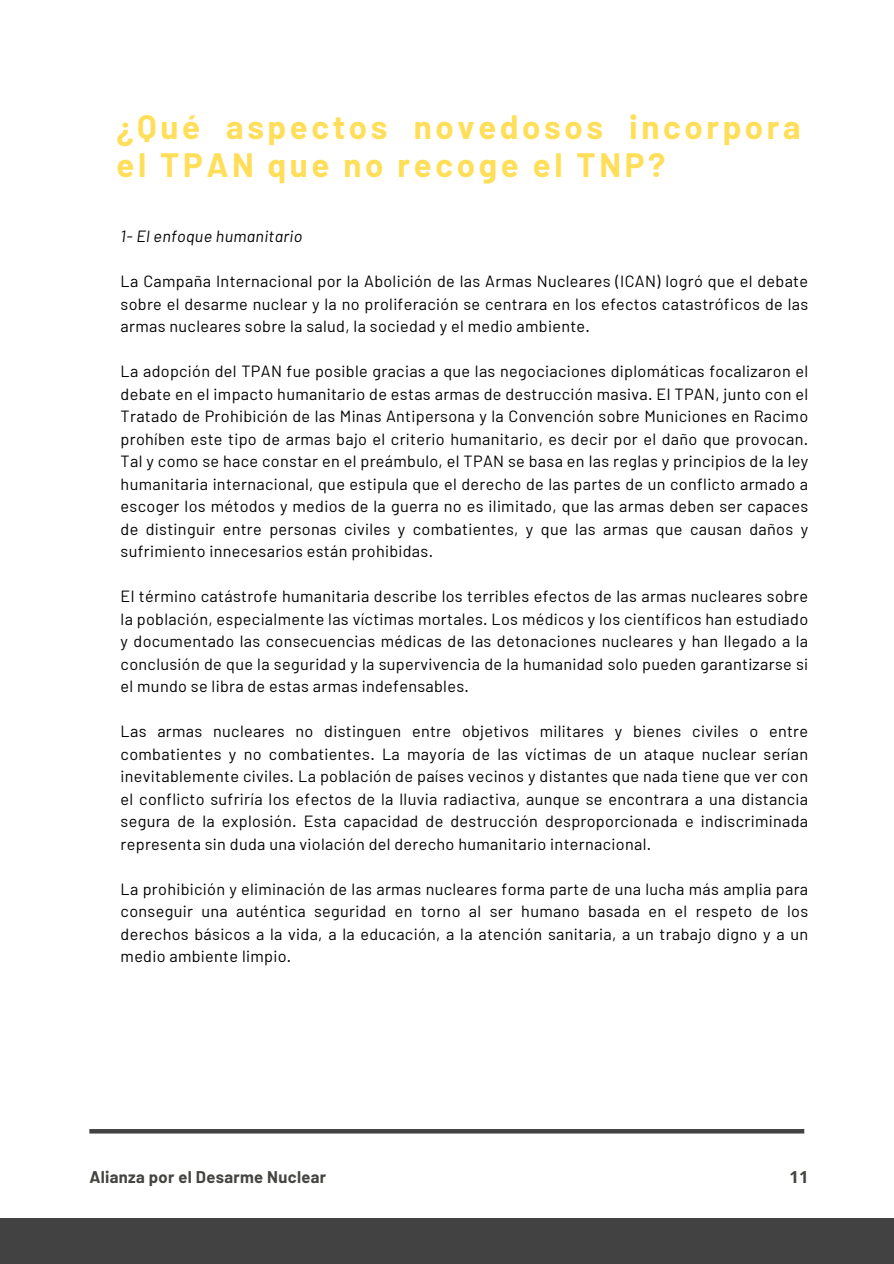
<style>
.page{position:relative;width:894px;height:1264px;background:#fff}
.page>*{position:absolute;margin:0;border:0;box-sizing:border-box;transform-origin:0 0}
.t1{font:700 33px/38.2px "Barlow";letter-spacing:.11em;color:#ffde59}
.t2{font:700 16.5px "Barlow";letter-spacing:.02em;color:#444440}
.t3{font:700 16.5px "Open Sans";color:#444440}
.t4{font:16.2px/22.5px "Barlow";letter-spacing:.02em;color:#000;text-align:justify}
.t5{font:italic 16.2px "Barlow";letter-spacing:.02em;color:#000}
</style>
<div class="page">
<div style="left:0;top:1218px;width:893px;height:45px;background:#434242"></div>
<div style="left:89px;top:1128px;width:715px;height:5px;background:#434242"></div>
<h1 class="t1" style="left:116px;top:108px;width:685px">¿Qué aspectos novedosos incorpora el TPAN que no recoge el TNP?</h1>
<p class="t5" style="left:120px;top:226px;width:183px">1- El enfoque humanitario</p>
<p class="t4" style="left:120px;top:270px;width:689px">La Campaña Internacional por la Abolición de las Armas Nucleares (ICAN) logró que el debate sobre el desarme nuclear y la no proliferación se centrara en los efectos catastróficos de las armas nucleares sobre la salud, la sociedad y el medio ambiente.</p>
<p class="t4" style="left:120px;top:360px;width:689px">La adopción del TPAN fue posible gracias a que las negociaciones diplomáticas focalizaron el debate en el impacto humanitario de estas armas de destrucción masiva. El TPAN, junto con el Tratado de Prohibición de las Minas Antipersona y la Convención sobre Municiones en Racimo prohíben este tipo de armas bajo el criterio humanitario, es decir por el daño que provocan.<br>Tal y como se hace constar en el preámbulo, el TPAN se basa en las reglas y principios de la ley humanitaria internacional, que estipula que el derecho de las partes de un conflicto armado a escoger los métodos y medios de la guerra no es ilimitado, que las armas deben ser capaces de distinguir entre personas civiles y combatientes, y que las armas que causan daños y sufrimiento innecesarios están prohibidas.</p>
<p class="t4" style="left:120px;top:585px;width:689px">El término catástrofe humanitaria describe los terribles efectos de las armas nucleares sobre la población, especialmente las víctimas mortales. Los médicos y los científicos han estudiado y documentado las consecuencias médicas de las detonaciones nucleares y han llegado a la conclusión de que la seguridad y la supervivencia de la humanidad solo pueden garantizarse si el mundo se libra de estas armas indefensables.</p>
<p class="t4" style="left:120px;top:720px;width:689px">Las armas nucleares no distinguen entre objetivos militares y bienes civiles o entre combatientes y no combatientes. La mayoría de las víctimas de un ataque nuclear serían inevitablemente civiles. La población de países vecinos y distantes que nada tiene que ver con el conflicto sufriría los efectos de la lluvia radiactiva, aunque se encontrara a una distancia segura de la explosión. Esta capacidad de destrucción desproporcionada e indiscriminada representa sin duda una violación del derecho humanitario internacional.</p>
<p class="t4" style="left:120px;top:877px;width:689px">La prohibición y eliminación de las armas nucleares forma parte de una lucha más amplia para conseguir una auténtica seguridad en torno al ser humano basada en el respeto de los derechos básicos a la vida, a la educación, a la atención sanitaria, a un trabajo digno y a un medio ambiente limpio.</p>
<p class="t2" style="left:89px;top:1166px;width:238px">Alianza por el Desarme Nuclear</p>
<p class="t3" style="left:789px;top:1164px;width:21px">11</p>
</div>
